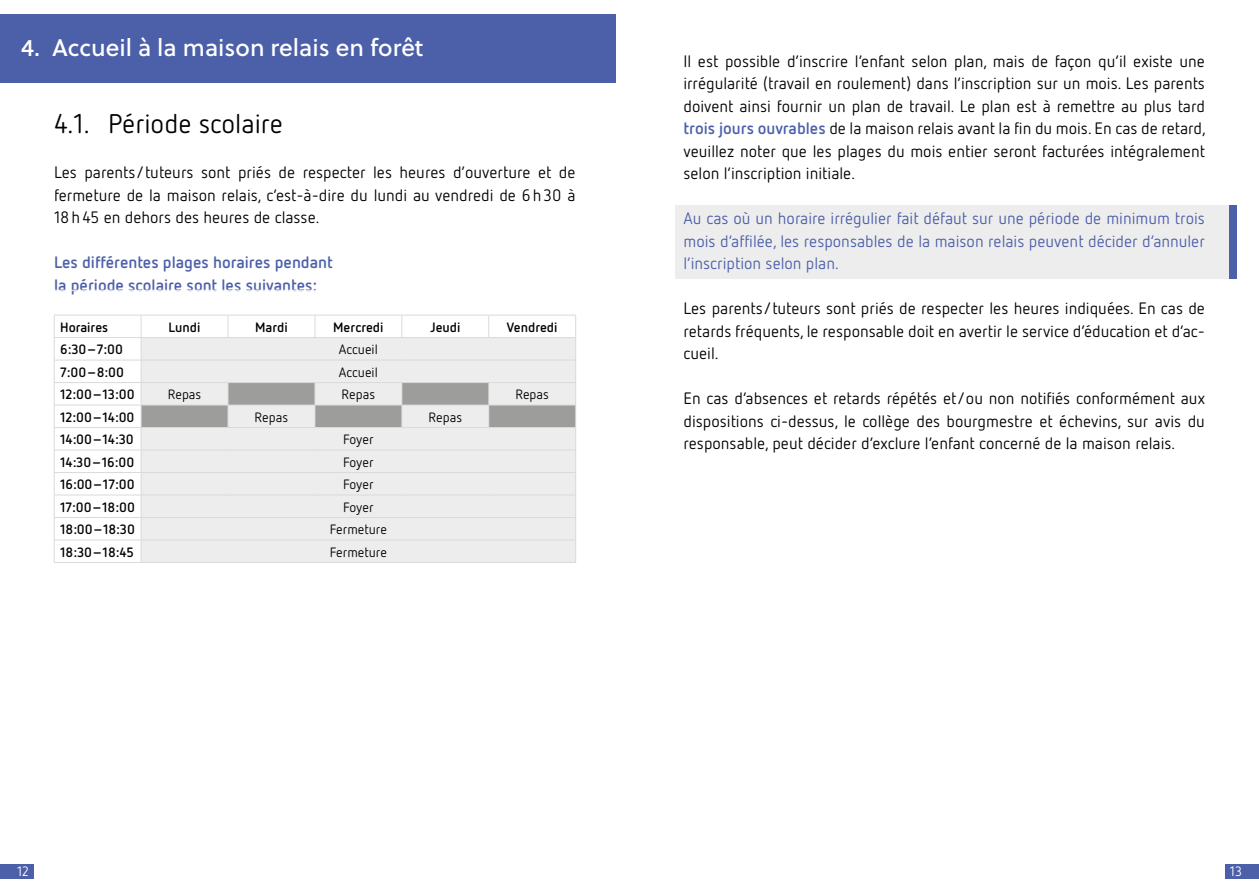
<style>
.page{position:relative;width:1259px;height:893px;background:#fff}
.page>*{position:absolute;margin:0;border:0;box-sizing:border-box;transform-origin:0 0}
.t1{font:27px "Netto OT";color:#000}
.t2{font:24px "Soleil Bk";color:#fff}
.t3{font:16.5px/22.5px "Netto OT";color:#000;text-align:justify}
.t4{font:16.5px/22.5px "Netto OT";color:#4c5fa9;text-align:justify}
.t5{font:700 16.5px/22.5px "Netto OT";color:#4c5fa9}
.t6{font:700 13.5px "Netto OT";color:#000}
.t7{font:13.5px "Netto OT";color:#000}
.t8{font:13.5px "Netto OT";color:#fff}
.s1{font-weight:700;color:#4c5fa9}
</style>
<div class="page">
<div style="left:1225px;top:864px;width:34px;height:14px;background:#4c5fa9"></div>
<div style="left:0;top:864px;width:34px;height:14px;background:#4c5fa9"></div>
<div style="left:0;top:14px;width:615px;height:69px;background:#4c5fa9"></div>
<div style="left:142px;top:338px;width:433px;height:224px;background:#ededed"></div>
<div style="left:228px;top:383px;width:87px;height:22px;background:#9d9d9c"></div>
<div style="left:402px;top:383px;width:87px;height:22px;background:#9d9d9c"></div>
<div style="left:141px;top:405px;width:87px;height:23px;background:#9d9d9c"></div>
<div style="left:228px;top:405px;width:87px;height:23px;background:#ededed"></div>
<div style="left:315px;top:405px;width:87px;height:23px;background:#9d9d9c"></div>
<div style="left:402px;top:405px;width:87px;height:23px;background:#ededed"></div>
<div style="left:489px;top:405px;width:86px;height:23px;background:#9d9d9c"></div>
<div style="left:141px;top:428px;width:434px;height:22px;background:#ededed"></div>
<svg style="left:228px;top:316px;width:1px;height:21px"></svg>
<svg style="left:315px;top:316px;width:1px;height:21px"></svg>
<svg style="left:401px;top:316px;width:1px;height:21px"></svg>
<svg style="left:488px;top:316px;width:1px;height:21px"></svg>
<hr style="left:141px;top:337px;width:87px;height:1px;background:#dadada">
<hr style="left:228px;top:337px;width:87px;height:1px;background:#dadada">
<hr style="left:315px;top:337px;width:87px;height:1px;background:#dadada">
<hr style="left:402px;top:337px;width:87px;height:1px;background:#dadada">
<hr style="left:489px;top:337px;width:87px;height:1px;background:#dadada">
<hr style="left:141px;top:360px;width:87px;height:1px;background:#dadada">
<hr style="left:228px;top:360px;width:87px;height:1px;background:#dadada">
<hr style="left:315px;top:360px;width:87px;height:1px;background:#dadada">
<hr style="left:402px;top:360px;width:87px;height:1px;background:#dadada">
<hr style="left:489px;top:360px;width:87px;height:1px;background:#dadada">
<hr style="left:141px;top:472px;width:87px;height:1px;background:#dadada">
<hr style="left:228px;top:472px;width:87px;height:1px;background:#dadada">
<hr style="left:315px;top:472px;width:87px;height:1px;background:#dadada">
<hr style="left:402px;top:472px;width:87px;height:1px;background:#dadada">
<hr style="left:489px;top:472px;width:87px;height:1px;background:#dadada">
<hr style="left:141px;top:495px;width:87px;height:1px;background:#dadada">
<hr style="left:228px;top:495px;width:87px;height:1px;background:#dadada">
<hr style="left:315px;top:495px;width:87px;height:1px;background:#dadada">
<hr style="left:402px;top:495px;width:87px;height:1px;background:#dadada">
<hr style="left:489px;top:495px;width:87px;height:1px;background:#dadada">
<hr style="left:141px;top:517px;width:87px;height:1px;background:#dadada">
<hr style="left:228px;top:517px;width:87px;height:1px;background:#dadada">
<hr style="left:315px;top:517px;width:87px;height:1px;background:#dadada">
<hr style="left:402px;top:517px;width:87px;height:1px;background:#dadada">
<hr style="left:489px;top:517px;width:87px;height:1px;background:#dadada">
<hr style="left:141px;top:540px;width:87px;height:1px;background:#dadada">
<hr style="left:228px;top:540px;width:87px;height:1px;background:#dadada">
<hr style="left:315px;top:540px;width:87px;height:1px;background:#dadada">
<hr style="left:402px;top:540px;width:87px;height:1px;background:#dadada">
<hr style="left:489px;top:540px;width:87px;height:1px;background:#dadada">
<hr style="left:54px;top:562px;width:87px;height:1px;background:#dadada">
<hr style="left:141px;top:562px;width:87px;height:1px;background:#dadada">
<hr style="left:228px;top:562px;width:87px;height:1px;background:#dadada">
<hr style="left:315px;top:562px;width:87px;height:1px;background:#dadada">
<hr style="left:402px;top:562px;width:87px;height:1px;background:#dadada">
<hr style="left:489px;top:562px;width:87px;height:1px;background:#dadada">
<hr style="left:141px;top:315px;width:87px;height:1px;background:#dadada">
<hr style="left:228px;top:315px;width:87px;height:1px;background:#dadada">
<hr style="left:315px;top:315px;width:87px;height:1px;background:#dadada">
<hr style="left:402px;top:315px;width:87px;height:1px;background:#dadada">
<hr style="left:489px;top:315px;width:87px;height:1px;background:#dadada">
<hr style="left:141px;top:450px;width:87px;height:1px;background:#dadada">
<hr style="left:228px;top:450px;width:87px;height:1px;background:#dadada">
<hr style="left:315px;top:450px;width:87px;height:1px;background:#dadada">
<hr style="left:402px;top:450px;width:87px;height:1px;background:#dadada">
<hr style="left:489px;top:450px;width:86px;height:1px;background:#dadada">
<hr style="left:141px;top:382px;width:87px;height:1px;background:#dadada">
<hr style="left:315px;top:382px;width:87px;height:1px;background:#dadada">
<hr style="left:402px;top:382px;width:87px;height:1px;background:#dadada">
<hr style="left:489px;top:382px;width:87px;height:1px;background:#dadada">
<hr style="left:141px;top:405px;width:87px;height:1px;background:#dadada">
<svg style="left:54px;top:314px;width:88px;height:248px"></svg>
<hr style="left:228px;top:405px;width:87px;height:1px;background:#dadada">
<hr style="left:315px;top:405px;width:87px;height:1px;background:#dadada">
<hr style="left:402px;top:405px;width:87px;height:1px;background:#dadada">
<svg style="left:401px;top:383px;width:1px;height:44px"></svg>
<hr style="left:489px;top:405px;width:87px;height:1px;background:#dadada">
<svg style="left:488px;top:383px;width:1px;height:44px"></svg>
<svg style="left:575px;top:314px;width:1px;height:248px"></svg>
<hr style="left:141px;top:427px;width:87px;height:1px;background:#dadada">
<hr style="left:228px;top:427px;width:87px;height:1px;background:#dadada">
<hr style="left:315px;top:427px;width:87px;height:1px;background:#dadada">
<hr style="left:402px;top:427px;width:87px;height:1px;background:#dadada">
<hr style="left:489px;top:427px;width:87px;height:1px;background:#dadada">
<hr style="left:228px;top:382px;width:87px;height:1px;background:#dadada">
<svg style="left:228px;top:383px;width:1px;height:22px"></svg>
<svg style="left:315px;top:383px;width:1px;height:44px"></svg>
<div style="left:1228px;top:206px;width:8px;height:73px;background:#4c5fa9"></div>
<div style="left:674px;top:206px;width:554px;height:73px;background:#ededed"></div>
<h2 class="t2" style="left:21px;top:30px;width:404px">4. Accueil à la maison relais en forêt</h2>
<h1 class="t1" style="left:54px;top:107px;width:230px">4.1. Période scolaire</h1>
<p class="t3" style="left:54px;top:161px;width:523px">Les parents/tuteurs sont priés de respecter les heures d’ouverture et de fermeture de la maison relais, c’est-à-dire du lundi au vendredi de 6h30 à 18h45 en dehors des heures de classe.</p>
<p class="t5" style="left:54px;top:251px;width:280px">Les différentes plages horaires pendant la période scolaire sont les suivantes:</p>
<p class="t6" style="left:60px;top:318px;width:50px">Horaires</p>
<p class="t6" style="left:169px;top:318px;width:33px">Lundi</p>
<p class="t6" style="left:255px;top:318px;width:34px">Mardi</p>
<p class="t6" style="left:333px;top:318px;width:52px">Mercredi</p>
<p class="t6" style="left:430px;top:318px;width:32px">Jeudi</p>
<p class="t6" style="left:507px;top:318px;width:52px">Vendredi</p>
<p class="t6" style="left:60px;top:341px;width:64px">6:30–7:00</p>
<p class="t7" style="left:339px;top:341px;width:40px">Accueil</p>
<p class="t6" style="left:60px;top:363px;width:65px">7:00–8:00</p>
<p class="t7" style="left:339px;top:364px;width:40px">Accueil</p>
<p class="t6" style="left:60px;top:386px;width:76px">12:00–13:00</p>
<p class="t7" style="left:168px;top:386px;width:35px">Repas</p>
<p class="t7" style="left:341px;top:386px;width:35px">Repas</p>
<p class="t7" style="left:515px;top:386px;width:35px">Repas</p>
<p class="t6" style="left:60px;top:408px;width:76px">12:00–14:00</p>
<p class="t7" style="left:255px;top:409px;width:35px">Repas</p>
<p class="t7" style="left:428px;top:409px;width:35px">Repas</p>
<p class="t6" style="left:60px;top:431px;width:75px">14:00–14:30</p>
<p class="t7" style="left:343px;top:431px;width:32px">Foyer</p>
<p class="t6" style="left:60px;top:453px;width:76px">14:30–16:00</p>
<p class="t7" style="left:343px;top:454px;width:32px">Foyer</p>
<p class="t6" style="left:60px;top:476px;width:76px">16:00–17:00</p>
<p class="t7" style="left:343px;top:476px;width:32px">Foyer</p>
<p class="t6" style="left:60px;top:498px;width:76px">17:00–18:00</p>
<p class="t7" style="left:343px;top:498px;width:32px">Foyer</p>
<p class="t6" style="left:60px;top:521px;width:76px">18:00–18:30</p>
<p class="t7" style="left:330px;top:521px;width:59px">Fermeture</p>
<p class="t6" style="left:60px;top:543px;width:75px">18:30–18:45</p>
<p class="t7" style="left:330px;top:543px;width:59px">Fermeture</p>
<p class="t3" style="left:683px;top:49px;width:524px">Il est possible d’inscrire l’enfant selon plan, mais de façon qu’il existe une irrégularité (travail en roulement) dans l’inscription sur un mois. Les parents doivent ainsi fournir un plan de travail. Le plan est à remettre au plus tard <span class="s1">trois jours ouvrables</span> de la maison relais avant la fin du mois. En cas de retard, veuillez noter que les plages du mois entier seront facturées intégralement selon l’inscription initiale.</p>
<p class="t4" style="left:683px;top:207px;width:523px">Au cas où un horaire irrégulier fait défaut sur une période de minimum trois mois d’affilée, les responsables de la maison relais peuvent décider d’annuler l’inscription selon plan.</p>
<p class="t3" style="left:683px;top:297px;width:523px">Les parents/tuteurs sont priés de respecter les heures indiquées. En cas de retards fréquents, le responsable doit en avertir le service d’éducation et d’ac&shy;cueil.</p>
<p class="t3" style="left:683px;top:387px;width:523px">En cas d’absences et retards répétés et/ou non notifiés conformément aux dispositions ci-dessus, le collège des bourgmestre et échevins, sur avis du responsable, peut décider d’exclure l’enfant concerné de la maison relais.</p>
<p class="t8" style="left:17px;top:863px;width:13px">12</p>
<p class="t8" style="left:1229px;top:863px;width:14px">13</p>
</div>
